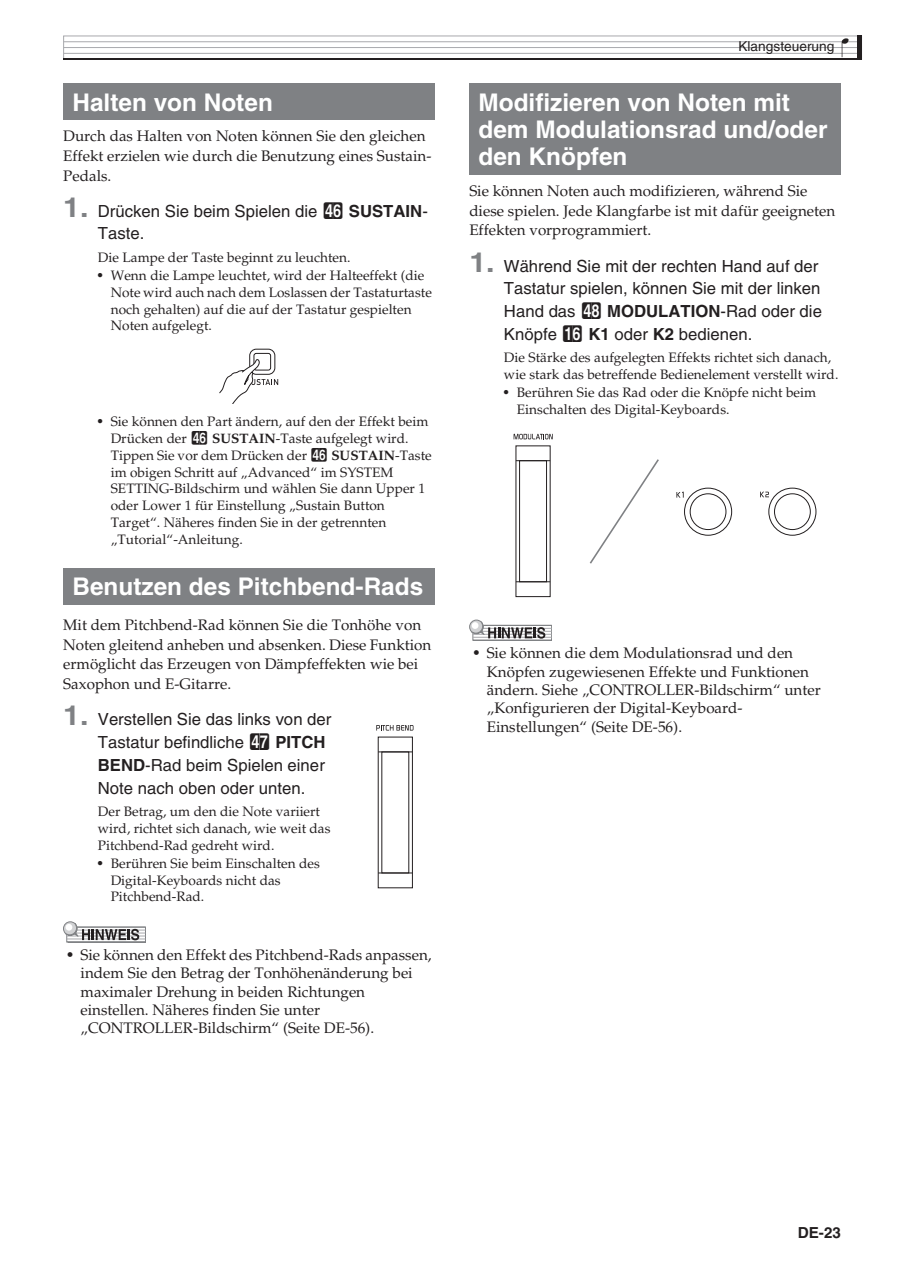
<style>
.page{position:relative;width:904px;height:1275px;background:#fff}
.page>*{position:absolute;margin:0;border:0;box-sizing:border-box;transform-origin:0 0}
.t1{font:700 24.32px/27.5px "Helvetica";color:#fff}
.t2{font:16.62px/22.8px "Helvetica";color:#231f20}
.t3{font:15.22px/19.8px "Palatino";color:#231f20}
.t4{font:700 15.22px "Helvetica";color:#231f20}
.t5{font:13.65px/16.8px "Palatino";color:#231f20}
.t6{font:13.65px "Helvetica";color:#231f20}
.s1{font-weight:700;font-size:27.47px;color:#7f8184}
.s2{font-family:"EMI SNB"}
.s3{font-weight:700}
.s4{font-family:"Helvetica"}
</style>
<div class="page">
<svg style="left:63px;top:35px;width:799px;height:25px;background:#777577"></svg>
<div style="left:64px;top:36px;width:797px;height:23px;background:#fff"></div>
<div style="left:63px;top:36px;width:798px;height:23px;border:1px solid #a8a9ad"></div>
<hr style="left:64px;top:41px;width:797px;height:1px;background:#a8a9ad">
<hr style="left:64px;top:47px;width:797px;height:1px;background:#a8a9ad">
<hr style="left:64px;top:53px;width:797px;height:1px;background:#a8a9ad">
<hr style="left:63px;top:58px;width:797px;height:1px;background:#231f20">
<hr style="left:857px;top:35px;width:4px;height:24px;background:#231f20">
<svg style="left:841px;top:38px;width:7px;height:19px"></svg>
<svg style="left:139px;top:929px;width:4px;height:10px"></svg>
<div style="left:66px;top:927px;width:79px;height:15px;border:1px solid #808285"></div>
<hr style="left:67px;top:930px;width:78px;height:1px;background:#a8a9ad">
<hr style="left:67px;top:927px;width:78px;height:1px;background:#808285">
<hr style="left:67px;top:933px;width:78px;height:1px;background:#a8a9ad">
<hr style="left:67px;top:936px;width:78px;height:1px;background:#a8a9ad">
<hr style="left:67px;top:939px;width:78px;height:1px;background:#a8a9ad">
<hr style="left:67px;top:942px;width:78px;height:1px;background:#808285">
<svg style="left:63px;top:921px;width:76px;height:19px"></svg>
<svg style="left:545px;top:627px;width:4px;height:10px"></svg>
<hr style="left:472px;top:628px;width:79px;height:1px;background:#a8a9ad">
<hr style="left:472px;top:625px;width:79px;height:1px;background:#808285">
<hr style="left:472px;top:631px;width:79px;height:1px;background:#a8a9ad">
<hr style="left:472px;top:634px;width:79px;height:1px;background:#a8a9ad">
<hr style="left:472px;top:637px;width:79px;height:1px;background:#a8a9ad">
<hr style="left:472px;top:640px;width:79px;height:1px;background:#808285">
<svg style="left:469px;top:620px;width:76px;height:19px"></svg>
<div style="left:63px;top:84px;width:371px;height:36px;background:#7f8184"></div>
<div style="left:63px;top:568px;width:371px;height:36px;background:#7f8184"></div>
<div style="left:249px;top:349px;width:26px;height:26px;border:1px solid #231f20;border-radius:7px"></div>
<div style="left:253px;top:353px;width:18px;height:17px;border:1px solid #231f20;border-radius:2px"></div>
<svg style="left:219px;top:359px;width:59px;height:45px"></svg>
<hr style="left:378px;top:873px;width:34px;height:1px;background:#231f20">
<hr style="left:378px;top:752px;width:34px;height:1px;background:#231f20">
<svg style="left:376px;top:725px;width:37px;height:6px"></svg>
<div style="left:469px;top:84px;width:371px;height:91px;background:#7f8184"></div>
<div style="left:519px;top:460px;width:27px;height:122px;border:1px solid #231f20"></div>
<hr style="left:515px;top:581px;width:35px;height:1px;background:#231f20">
<hr style="left:515px;top:460px;width:35px;height:1px;background:#231f20">
<svg style="left:513px;top:434px;width:39px;height:5px"></svg>
<div style="left:774px;top:494px;width:36px;height:36px;border:1px solid #231f20;border-radius:50%"></div>
<div style="left:689px;top:494px;width:37px;height:36px;border:1px solid #231f20;border-radius:50%"></div>
<div style="left:684px;top:488px;width:47px;height:47px;border:1px solid #231f20;border-radius:50%"></div>
<div style="left:768px;top:488px;width:47px;height:47px;border:1px solid #231f20;border-radius:50%"></div>
<svg style="left:676px;top:492px;width:7px;height:6px"></svg>
<svg style="left:760px;top:492px;width:8px;height:5px"></svg>
<svg style="left:589px;top:459px;width:69px;height:105px"></svg>
<h1 class="t1" style="left:72px;top:88px;width:202px">Halten von Noten</h1>
<p class="t3" style="left:63px;top:126px;width:369px">Durch das Halten von Noten können Sie den gleichen<br>Effekt erzielen wie durch die Benutzung eines Sustain-<br>Pedals.</p>
<p class="t2" style="left:98px;top:199px;width:331px;text-indent:-35px"><span class="s1">1.</span> Drücken Sie beim Spielen die <span class="s2">EQ</span> <span class="s3">SUSTAIN</span>-<br>Taste.</p>
<p class="t5" style="left:98px;top:249px;width:254px">Die Lampe der Taste beginnt zu leuchten.</p>
<p class="t5" style="left:111px;top:267px;width:322px;text-indent:-13px"><span class="s4">•</span> Wenn die Lampe leuchtet, wird der Halteeffekt (die Note wird auch nach dem Loslassen der Tastaturtaste noch gehalten) auf die auf der Tastatur gespielten Noten aufgelegt.</p>
<p class="t5" style="left:111px;top:413px;width:322px;text-indent:-13px"><span class="s4">•</span> Sie können den Part ändern, auf den der Effekt beim Drücken der <span class="s2">EQ</span> <span class="s3">SUSTAIN</span>-Taste aufgelegt wird.<br>Tippen Sie vor dem Drücken der <span class="s2">EQ</span> <span class="s3">SUSTAIN</span>-Taste im obigen Schritt auf „Advanced“ im SYSTEM SETTING-Bildschirm und wählen Sie dann Upper 1 oder Lower 1 für Einstellung „Sustain Button Target“. Näheres finden Sie in der getrennten „Tutorial“-Anleitung.</p>
<h1 class="t1" style="left:72px;top:572px;width:352px">Benutzen des Pitchbend-Rads</h1>
<p class="t3" style="left:63px;top:615px;width:369px">Mit dem Pitchbend-Rad können Sie die Tonhöhe von Noten gleitend anheben und absenken. Diese Funktion ermöglicht das Erzeugen von Dämpfeffekten wie bei Saxophon und E-Gitarre.</p>
<p class="t2" style="left:98px;top:708px;width:235px;text-indent:-35px"><span class="s1">1.</span> Verstellen Sie das links von der<br>Tastatur befindliche <span class="s2">ER</span> <span class="s3">PITCH<br>BEND</span>-Rad beim Spielen einer<br>Note nach oben oder unten.</p>
<p class="t5" style="left:98px;top:803px;width:234px">Der Betrag, um den die Note variiert wird, richtet sich danach, wie weit das<br>Pitchbend-Rad gedreht wird.</p>
<p class="t5" style="left:111px;top:855px;width:210px;text-indent:-13px"><span class="s4">•</span> Berühren Sie beim Einschalten des<br>Digital-Keyboards nicht das<br>Pitchbend-Rad.</p>
<p class="t3" style="left:81px;top:946px;width:352px;line-height:18.4px;text-indent:-13px"><span class="s4">•</span> Sie können den Effekt des Pitchbend-Rads anpassen, indem Sie den Betrag der Tonhöhenänderung bei maximaler Drehung in beiden Richtungen einstellen. Näheres finden Sie unter „CONTROLLER-Bildschirm“ (Seite DE-56).</p>
<p class="t6" style="left:738px;top:38px;width:97px">Klangsteuerung</p>
<h1 class="t1" style="left:478px;top:88px;width:350px">Modifizieren von Noten mit dem Modulationsrad und/oder den Knöpfen</h1>
<p class="t3" style="left:469px;top:181px;width:367px">Sie können Noten auch modifizieren, während Sie diese spielen. Jede Klangfarbe ist mit dafür geeigneten<br>Effekten vorprogrammiert.</p>
<p class="t2" style="left:503px;top:254px;width:319px;text-indent:-35px"><span class="s1">1.</span> Während Sie mit der rechten Hand auf der Tastatur spielen, können Sie mit der linken Hand das <span class="s2">ES</span> <span class="s3">MODULATION</span>-Rad oder die Knöpfe <span class="s2">BQ</span> <span class="s3">K1</span> oder <span class="s3">K2</span> bedienen.</p>
<p class="t5" style="left:503px;top:350px;width:336px">Die Stärke des aufgelegten Effekts richtet sich danach, wie stark das betreffende Bedienelement verstellt wird.</p>
<p class="t5" style="left:516px;top:384px;width:300px;text-indent:-13px"><span class="s4">•</span> Berühren Sie das Rad oder die Knöpfe nicht beim<br>Einschalten des Digital-Keyboards.</p>
<p class="t3" style="left:486px;top:644px;width:335px;line-height:18.2px;text-indent:-13px"><span class="s4">•</span> Sie können die dem Modulationsrad und den Knöpfen zugewiesenen Effekte und Funktionen ändern. Siehe „CONTROLLER-Bildschirm“ unter „Konfigurieren der Digital-Keyboard-Einstellungen“ (Seite DE-56).</p>
<p class="t4" style="left:797px;top:1223px;width:45px">DE-23</p>
</div>
